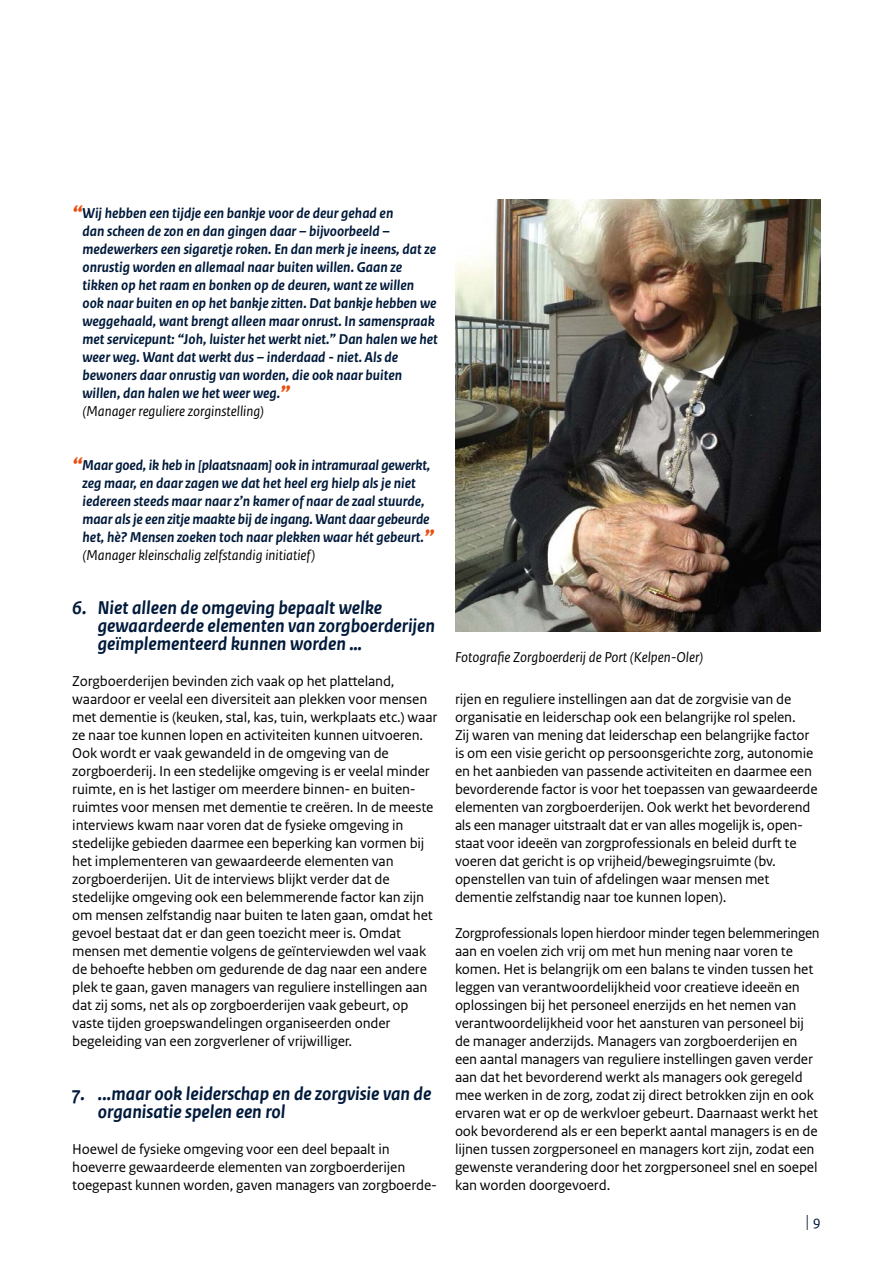
<style>
.page{position:relative;width:893px;height:1263px;background:#fff}
.page>*{position:absolute;margin:0;border:0;box-sizing:border-box;transform-origin:0 0}
.t1{font:italic 700 19.5px/18px "Rijksoverheid Sans Text TT";color:#001a3b}
._10_RIVM_Broodtekst{font:15px/18px "Rijksoverheid Sans Text";letter-spacing:-.01em;color:#000}
._10_RIVM_Broodtekst-2{font:italic 700 15px/18px "Rijksoverheid Sans Text";color:#001a3b}
.Citaten{font:italic 700 15px/18px "Rijksoverheid Sans Text";color:#001a3b}
.t2{font:italic 15px "Rijksoverheid Sans Text";color:#000}
.t3{font:15px "Rijksoverheid Serif";color:#001a3b}
.s1{font-size:24px;color:#e94e0f}
.s2{font-weight:400;color:#000}
.s3{font-family:"Rijksoverheid Sans Text"}
</style>
<div class="page">
<img style="left:455px;top:200px;width:366px;height:431px">
<p class="_10_RIVM_Broodtekst-2" style="left:83px;top:204px;width:357px;text-indent:-10px"><span class="s1">“</span>Wij hebben een tijdje een bankje voor de deur gehad en<br>dan scheen de zon en dan gingen daar – bijvoorbeeld – medewerkers een sigaretje roken. En dan merk je ineens, dat ze onrustig worden en allemaal naar buiten willen. Gaan ze tikken op het raam en bonken op de deuren, want ze willen ook naar buiten en op het bankje zitten. Dat bankje hebben we weggehaald, want brengt alleen maar onrust. In samenspraak met servicepunt: “Joh, luister het werkt niet.” Dan halen we het weer weg. Want dat werkt dus – inderdaad - niet. Als de bewoners daar onrustig van worden, die ook naar buiten willen, dan halen we het weer weg.<span class="s1">”<br></span><span class="s2">(Manager reguliere zorginstelling)</span></p>
<p class="Citaten" style="left:83px;top:456px;width:353px;text-indent:-10px"><span class="s1">“</span>Maar goed, ik heb in [plaatsnaam] ook in intramuraal gewerkt, zeg maar, en daar zagen we dat het heel erg hielp als je niet iedereen steeds maar naar z’n kamer of naar de zaal stuurde, maar als je een zitje maakte bij de ingang. Want daar gebeurde het, hè? Mensen zoeken toch naar plekken waar hét gebeurt.<span class="s1">” </span><span class="s2">(Manager kleinschalig zelfstandig initiatief)</span></p>
<p class="t1" style="left:98px;top:599px;width:339px;text-indent:-26px">6. Niet alleen de omgeving bepaalt welke gewaardeerde elementen van zorgboerderijen geïmplementeerd kunnen worden …</p>
<p class="_10_RIVM_Broodtekst" style="left:72px;top:672px;width:367px">Zorgboerderijen bevinden zich vaak op het platteland, waardoor er veelal een diversiteit aan plekken voor mensen met dementie is (keuken, stal, kas, tuin, werkplaats etc.) waar ze naar toe kunnen lopen en activiteiten kunnen uitvoeren.<br>Ook wordt er vaak gewandeld in de omgeving van de zorgboerderij. In een stedelijke omgeving is er veelal minder ruimte, en is het lastiger om meerdere binnen- en buiten&shy;ruimtes voor mensen met dementie te creëren. In de meeste interviews kwam naar voren dat de fysieke omgeving in stedelijke gebieden daarmee een beperking kan vormen bij het implementeren van gewaardeerde elementen van zorgboerderijen. Uit de interviews blijkt verder dat de stedelijke omgeving ook een belemmerende factor kan zijn om mensen zelfstandig naar buiten te laten gaan, omdat het gevoel bestaat dat er dan geen toezicht meer is. Omdat mensen met dementie volgens de geïnterviewden wel vaak de behoefte hebben om gedurende de dag naar een andere plek te gaan, gaven managers van reguliere instellingen aan dat zij soms, net als op zorgboerderijen vaak gebeurt, op vaste tijden groepswandelingen organiseerden onder begeleiding van een zorgverlener of vrijwilliger.</p>
<p class="t1" style="left:98px;top:1085px;width:335px;text-indent:-26px">7. ...maar ook leiderschap en de zorgvisie van de organisatie spelen een rol</p>
<p class="_10_RIVM_Broodtekst" style="left:72px;top:1140px;width:366px">Hoewel de fysieke omgeving voor een deel bepaalt in hoeverre gewaardeerde elementen van zorgboerderijen toegepast kunnen worden, gaven managers van zorgboerde-</p>
<p class="t2" style="left:455px;top:649px;width:250px">Fotografie Zorgboerderij de Port (Kelpen-Oler)</p>
<p class="_10_RIVM_Broodtekst" style="left:455px;top:690px;width:364px">rijen en reguliere instellingen aan dat de zorgvisie van de organisatie en leiderschap ook een belangrijke rol spelen.<br>Zij waren van mening dat leiderschap een belangrijke factor is om een visie gericht op persoonsgerichte zorg, autonomie en het aanbieden van passende activiteiten en daarmee een bevorderende factor is voor het toepassen van gewaardeerde elementen van zorgboerderijen. Ook werkt het bevorderend als een manager uitstraalt dat er van alles mogelijk is, open&shy;staat voor ideeën van zorgprofessionals en beleid durft te voeren dat gericht is op vrijheid/bewegingsruimte (bv. openstellen van tuin of afdelingen waar mensen met dementie zelfstandig naar toe kunnen lopen).</p>
<p class="_10_RIVM_Broodtekst" style="left:455px;top:924px;width:366px">Zorgprofessionals lopen hierdoor minder tegen belemmeringen aan en voelen zich vrij om met hun mening naar voren te komen. Het is belangrijk om een balans te vinden tussen het leggen van verantwoordelijkheid voor creatieve ideeën en oplossingen bij het personeel enerzijds en het nemen van verantwoordelijkheid voor het aansturen van personeel bij de manager anderzijds. Managers van zorgboerderijen en een aantal managers van reguliere instellingen gaven verder aan dat het bevorderend werkt als managers ook geregeld mee werken in de zorg, zodat zij direct betrokken zijn en ook ervaren wat er op de werkvloer gebeurt. Daarnaast werkt het ook bevorderend als er een beperkt aantal managers is en de lijnen tussen zorgpersoneel en managers kort zijn, zodat een gewenste verandering door het zorgpersoneel snel en soepel kan worden doorgevoerd.</p>
<p class="t3" style="left:805px;top:1212px;width:17px">| <span class="s3">9</span></p>
</div>
